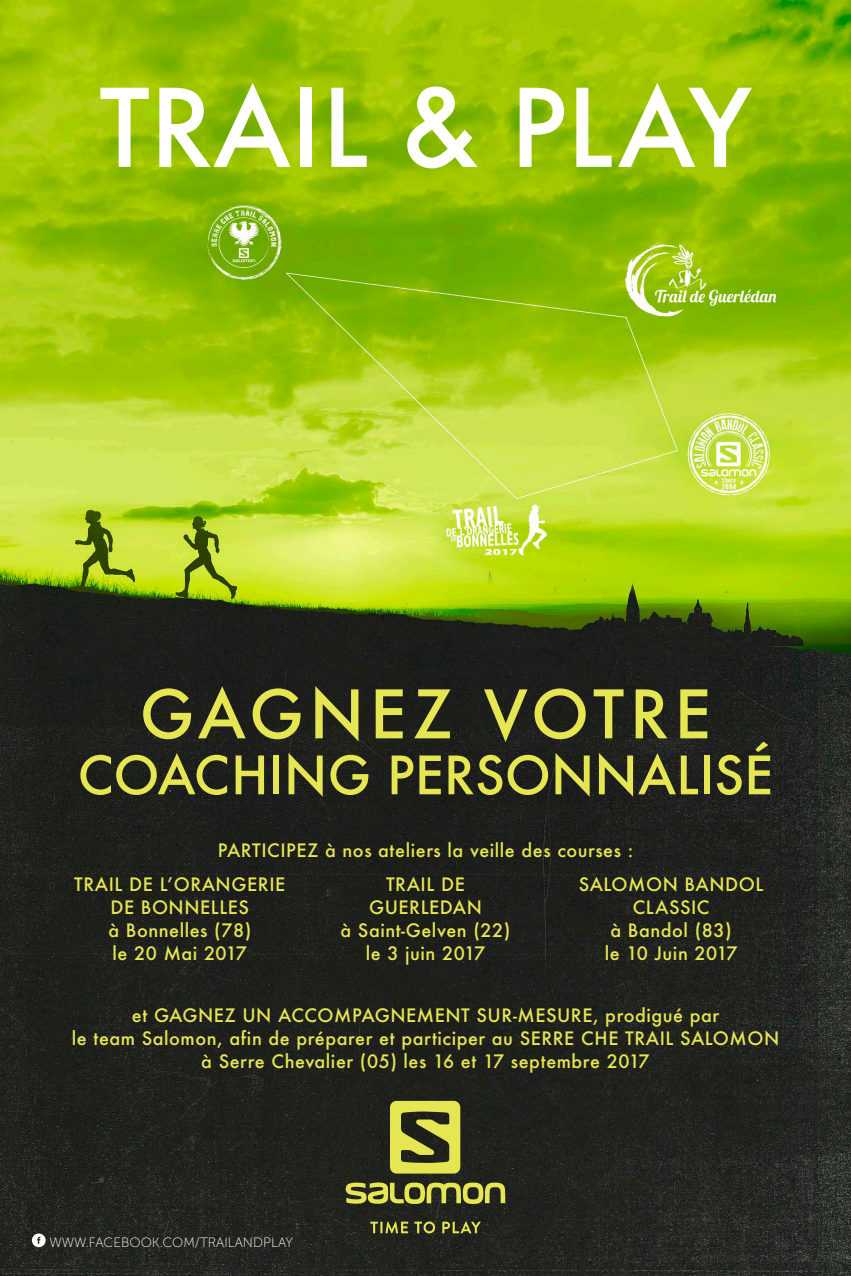
<style>
.page{position:relative;width:851px;height:1276px;background:#fff}
.page>*{position:absolute;margin:0;border:0;box-sizing:border-box;transform-origin:0 0}
.t1{font:500 105px "Futura";color:#fff}
.t2{font:500 64.95px "Futura";letter-spacing:.085em;color:#e6e653}
.t3{font:500 51.45px "Futura";color:#e6e653}
.t4{font:500 18px/23.2px "Futura";letter-spacing:.03em;color:#e6e653;text-align:center}
.Style_de_paragraphe{font:13.5px "Museo Sans 100";color:#fff}
</style>
<div class="page">
<img style="left:0;top:0;width:850px;height:1276px">
<svg style="left:390px;top:1101px;width:70px;height:72px;background:#a3a440"></svg>
<svg style="left:345px;top:1182px;width:160px;height:22px;background:#848538"></svg>
<svg style="left:370px;top:1221px;width:38px;height:12px"></svg>
<svg style="left:414px;top:1221px;width:21px;height:12px"></svg>
<svg style="left:442px;top:1221px;width:38px;height:12px"></svg>
<svg style="left:32px;top:1233px;width:14px;height:14px"></svg>
<p class="t1" style="left:99px;top:56px;width:653px">TRAIL &amp; PLAY</p>
<p class="t2" style="left:140px;top:669px;width:572px">GAGNEZ VOTRE</p>
<p class="t3" style="left:78px;top:740px;width:697px">COACHING PERSONNALISÉ</p>
<p class="t4" style="left:218px;top:838px;width:417px">PARTICIPEZ à nos ateliers la veille des courses :</p>
<p class="t4" style="left:74px;top:872px;width:212px">TRAIL DE L’ORANGERIE<br>DE BONNELLES<br>à Bonnelles (78)<br>le 20 Mai 2017</p>
<p class="t4" style="left:340px;top:872px;width:171px">TRAIL DE<br>GUERLEDAN<br>à Saint-Gelven (22) le 3 juin 2017</p>
<p class="t4" style="left:578px;top:872px;width:186px">SALOMON BANDOL<br>CLASSIC<br>à Bandol (83)<br>le 10 Juin 2017</p>
<p class="t4" style="left:132px;top:1003px;width:589px">et GAGNEZ UN ACCOMPAGNEMENT SUR-MESURE, prodigué par</p>
<p class="t4" style="left:72px;top:1026px;width:708px">le team Salomon, afin de préparer et participer au SERRE CHE TRAIL SALOMON</p>
<p class="t4" style="left:201px;top:1049px;width:450px">à Serre Chevalier (05) les 16 et 17 septembre 2017</p>
<p class="Style_de_paragraphe" style="left:49px;top:1235px;width:245px">WWW.FACEBOOK.COM/TRAILANDPLAY</p>
</div>
